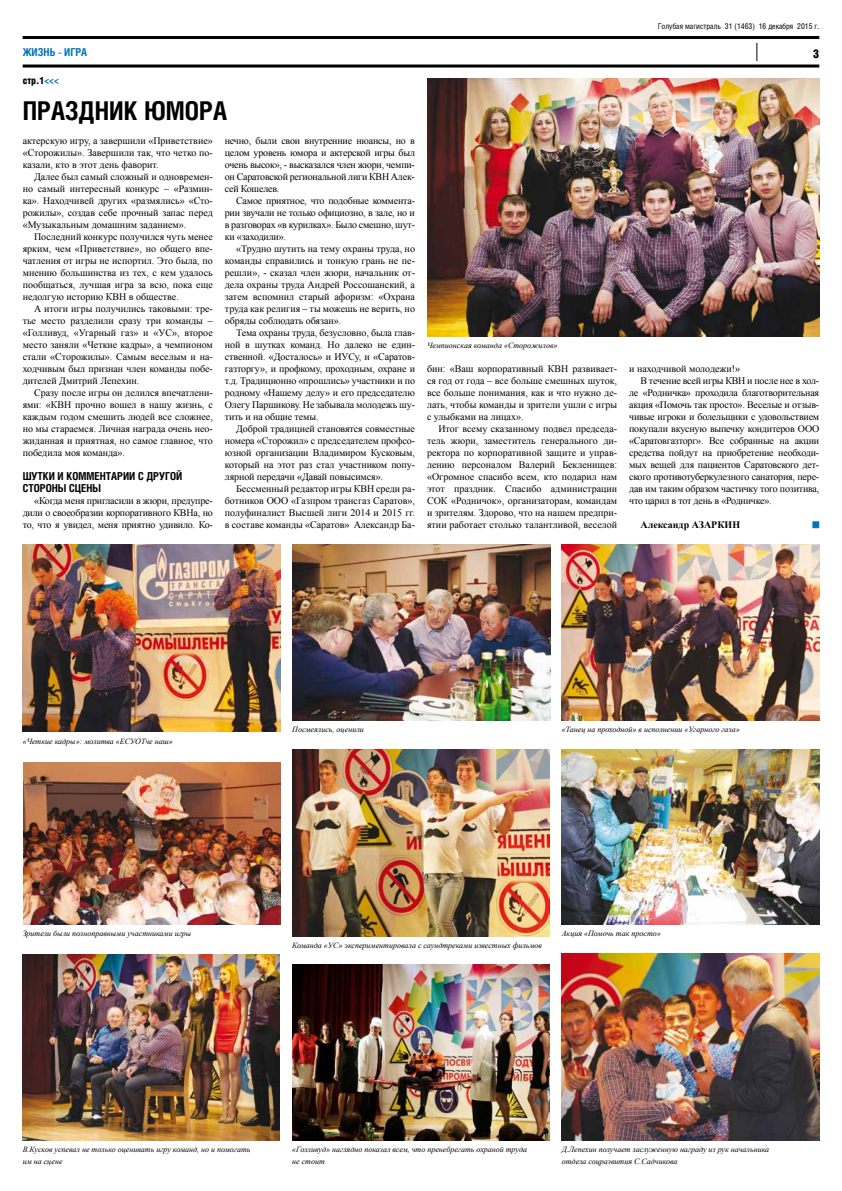
<style>
.page{position:relative;width:842px;height:1191px;background:#fff}
.page>*{position:absolute;margin:0;border:0;box-sizing:border-box;transform-origin:0 0}
.t1{font:700 26px "Helios Cond";color:#000}
.t2{font:900 12px "Helios Cond";color:#000}
.t3{font:700 11px/12px "Helios Cond";color:#000}
.t4{font:700 11px "Helios Cond";color:#0072ba}
.t5{font:10px/12px "Times New Roman";letter-spacing:-.02em;color:#000;text-align:justify}
.t6{font:10px "Times New Roman";color:#000}
.t7{font:700 10px "Times New Roman";color:#000}
.t8{font:900 10px "Helios Cond";color:#000}
.t9{font:italic 8px/12px "Times New Roman";color:#000}
.t10{font:8px "Helios Cond";color:#000}
.s1{color:#0072ba}
</style>
<div class="page">
<hr style="left:23px;top:36px;width:796px;height:3px;background:#000">
<hr style="left:23px;top:64px;width:796px;height:3px;background:#000">
<svg style="left:757px;top:43px;width:1px;height:18px"></svg>
<div style="left:812px;top:521px;width:7px;height:7px;background:#0072ba;border:1px solid #0072ba"></div>
<img style="left:562px;top:953px;width:257px;height:187px">
<img style="left:292px;top:965px;width:257px;height:175px">
<img style="left:22px;top:545px;width:258px;height:187px">
<img style="left:292px;top:749px;width:257px;height:187px">
<img style="left:23px;top:954px;width:256px;height:186px">
<img style="left:292px;top:545px;width:258px;height:175px">
<img style="left:427px;top:79px;width:392px;height:257px">
<img style="left:23px;top:762px;width:258px;height:162px">
<img style="left:562px;top:545px;width:257px;height:175px">
<img style="left:562px;top:749px;width:257px;height:175px">
<p class="t10" style="left:658px;top:21px;width:47px">Голубая магистраль</p>
<p class="t10" style="left:725px;top:21px;width:96px">31 (1463) 16 декабря 2015 г.</p>
<p class="t4" style="left:23px;top:46px;width:65px">жизнь - игра</p>
<p class="t2" style="left:813px;top:47px;width:8px">3</p>
<p class="t8" style="left:23px;top:75px;width:38px">стр.1<span class="s1">&lt;&lt;&lt;</span></p>
<h1 class="t1" style="left:23px;top:96px;width:204px">праздник юмора</h1>
<p class="t5" style="left:225px;top:134px;width:192px">нечно, были свои внутренние нюансы, но в целом уровень юмора и актерской игры был очень высок», - высказался член жюри, чемпи&shy;он Саратовской региональной лиги КВН Алек&shy;сей Кошелев.</p>
<p class="t5" style="left:225px;top:194px;width:192px;text-indent:11px">Самое приятное, что подобные коммента&shy;рии звучали не только официозно, в зале, но и в разговорах «в курилках». Было смешно, шут&shy;ки «заходили».</p>
<p class="t5" style="left:225px;top:242px;width:192px;text-indent:11px">«Трудно шутить на тему охраны труда, но команды справились и тонкую грань не пе&shy;решли», - сказал член жюри, начальник от&shy;дела охраны труда Андрей Россошанский, а затем вспомнил старый афоризм: «Охрана труда как религия – ты можешь не верить, но обряды соблюдать обязан».</p>
<p class="t5" style="left:225px;top:326px;width:192px;text-indent:11px">Тема охраны труда, безусловно, была глав&shy;ной в шутках команд. Но далеко не един&shy;ственной. «Досталось» и ИУСу, и «Саратов&shy;газторгу», и профкому, проходным, охране и т.д. Традиционно «прошлись» участники и по родному «Нашему делу» и его председателю Олегу Паршикову. Не забывала молодежь шу&shy;тить и на общие темы.</p>
<p class="t5" style="left:225px;top:422px;width:192px;text-indent:11px">Доброй традицией становятся совместные номера «Сторожил» с председателем профсо&shy;юзной организации Владимиром Кусковым, который на этот раз стал участником попу&shy;лярной передачи «Давай повысимся».</p>
<p class="t5" style="left:225px;top:482px;width:192px;text-indent:11px">Бессменный редактор игры КВН среди ра&shy;ботников ООО «Газпром трансгаз Саратов», полуфиналист Высшей лиги 2014 и 2015 гг. в составе команды «Саратов» Александр Ба-</p>
<p class="t5" style="left:23px;top:134px;width:192px">актерскую игру, а завершили «Приветствие» «Сторожилы». Завершили так, что четко по&shy;казали, кто в этот день фаворит.</p>
<p class="t5" style="left:23px;top:170px;width:192px;text-indent:11px">Далее был самый сложный и одновремен&shy;но самый интересный конкурс – «Размин&shy;ка». Находчивей других «размялись» «Сто&shy;рожилы», создав себе прочный запас перед «Музыкальным домашним заданием».</p>
<p class="t5" style="left:23px;top:230px;width:192px;text-indent:11px">Последний конкурс получился чуть менее ярким, чем «Приветствие», но общего впе&shy;чатления от игры не испортил. Это была, по мнению большинства из тех, с кем удалось пообщаться, лучшая игра за всю, пока еще недолгую историю КВН в обществе.</p>
<p class="t5" style="left:23px;top:302px;width:192px;text-indent:11px">А итоги игры получились таковыми: тре&shy;тье место разделили сразу три команды – «Голливуд, «Угарный газ» и «УС», второе место заняли «Четкие кадры», а чемпионом стали «Сторожилы». Самым веселым и на&shy;ходчивым был признан член команды побе&shy;дителей Дмитрий Лепехин.</p>
<p class="t5" style="left:23px;top:386px;width:192px;text-indent:11px">Сразу после игры он делился впечатлени&shy;ями: «КВН прочно вошел в нашу жизнь, с каждым годом смешить людей все сложнее, но мы стараемся. Личная награда очень нео&shy;жиданная и приятная, но самое главное, что победила моя команда».</p>
<p class="t3" style="left:23px;top:470px;width:161px">шутки и комментарии с другой стороны сцены</p>
<p class="t5" style="left:23px;top:494px;width:192px;text-indent:11px">«Когда меня пригласили в жюри, предупре&shy;дили о своеобразии корпоративного КВНа, но то, что я увидел, меня приятно удивило. Ко-</p>
<p class="t9" style="left:427px;top:339px;width:132px">Чемпионская команда «Сторожилов»</p>
<p class="t5" style="left:427px;top:362px;width:192px">бин: «Ваш корпоративный КВН развивает&shy;ся год от года – все больше смешных шуток, все больше понимания, как и что нужно де&shy;лать, чтобы команды и зрители ушли с игры с улыбками на лицах».</p>
<p class="t5" style="left:427px;top:422px;width:192px;text-indent:11px">Итог всему сказанному подвел председа&shy;тель жюри, заместитель генерального ди&shy;ректора по корпоративной защите и управ&shy;лению персоналом Валерий Бекленищев: «Огромное спасибо всем, кто подарил нам этот праздник. Спасибо администрации СОК «Родничок», организаторам, командам и зрителям. Здорово, что на нашем предпри&shy;ятии работает столько талантливой, веселой</p>
<p class="t6" style="left:629px;top:362px;width:112px">и находчивой молодежи!»</p>
<p class="t5" style="left:640px;top:374px;width:180px">В течение всей игры КВН и после нее в хол-</p>
<p class="t5" style="left:629px;top:386px;width:192px">ле «Родничка» проходила благотворительная</p>
<p class="t5" style="left:629px;top:398px;width:192px">акция «Помочь так просто». Веселые и отзыв-</p>
<p class="t5" style="left:629px;top:410px;width:192px">чивые игроки и болельщики с удовольствием</p>
<p class="t5" style="left:629px;top:422px;width:192px">покупали вкусную выпечку кондитеров ООО</p>
<p class="t5" style="left:629px;top:434px;width:192px">«Саратовгазторг». Все собранные на акции</p>
<p class="t5" style="left:629px;top:446px;width:192px">средства пойдут на приобретение необходи-</p>
<p class="t5" style="left:629px;top:458px;width:192px">мых вещей для пациентов Саратовского дет-</p>
<p class="t5" style="left:629px;top:470px;width:192px">ского противотуберкулезного санатория, пере-</p>
<p class="t5" style="left:629px;top:482px;width:192px">дав им таким образом частичку того позитива,</p>
<p class="t5" style="left:629px;top:494px;width:144px">что царил в тот день в «Родничке».</p>
<p class="t7" style="left:640px;top:518px;width:101px">Александр Азаркин</p>
<p class="t9" style="left:23px;top:735px;width:152px">«Четкие кадры»: молитва «ЕСУОТче наш»</p>
<p class="t9" style="left:23px;top:927px;width:170px">Зрители были полноправными участниками игры</p>
<p class="t9" style="left:292px;top:723px;width:73px">Посмеялись, оценили</p>
<p class="t9" style="left:562px;top:723px;width:179px">«Танец на проходной» в исполнении «Угарного газа»</p>
<p class="t9" style="left:562px;top:927px;width:101px">Акция «Помочь так просто»</p>
<p class="t9" style="left:292px;top:939px;width:252px">Команда «УС» экспериментировала с саундтреками известных фильмов</p>
<p class="t9" style="left:23px;top:1143px;width:229px">В.Кусков успевал не только оценивать игру команд, но и помогать им на сцене</p>
<p class="t9" style="left:292px;top:1143px;width:236px">«Голливуд» наглядно показал всем, что пренебрегать охраной труда не стоит</p>
<p class="t9" style="left:562px;top:1143px;width:209px">Д.Лепехин получает заслуженную награду из рук начальника отдела соцразвития С.Садчикова</p>
</div>
